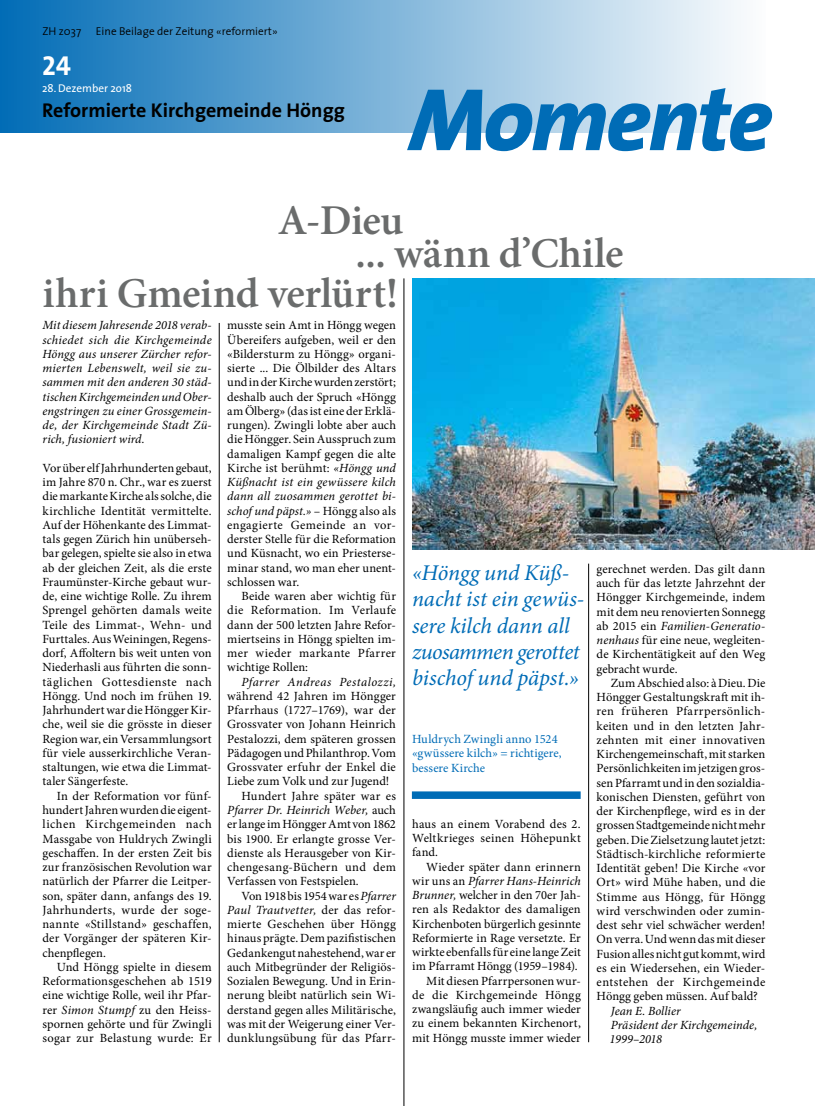
<style>
.page{position:relative;width:815px;height:1106px;background:#fff}
.page>*{position:absolute;margin:0;border:0;box-sizing:border-box;transform-origin:0 0}
.t1{font:italic 800 92px "The Sans";letter-spacing:-.03em;color:#006cb6}
.t2{font:600 42.5px/32.5px "Minion Pro";letter-spacing:-.01em;color:#6a6c6c}
.t3{font:27.5px "The Sans Bold Caps";color:#fff}
.t4{font:italic 22.5px/26.2px "Minion Pro";letter-spacing:-.01em;color:#006cb6}
.t5{font:700 20px "The Sans";color:#000}
.t6{font:12.5px/14.2px "Minion Pro";letter-spacing:.01em;color:#000;text-align:justify}
.t7{font:italic 12.5px/14.2px "Minion Pro";letter-spacing:.01em;color:#000;text-align:justify}
.t8{font:12.5px/14.2px "Minion Pro";letter-spacing:.005em;color:#006cb6}
.t9{font:12.5px "Minion Pro";letter-spacing:-.015em;color:#000}
.t10{font:12.5px "Minion Pro";letter-spacing:.03em;color:#000}
.t11{font:italic 12.5px "Minion Pro";letter-spacing:.035em;color:#000}
.t12{font:11.25px "The Sans Semi Light Plain";color:#000}
.t13{font:11.25px "The Sans";color:#fff}
.s1{font-size:89.5px}
.s2{font-style:italic}
.s3{font-style:normal}
</style>
<div class="page">
<div style="left:1px;top:0;width:765px;height:132px;background:linear-gradient(to right,#016cb6,#fdfdfe)"></div>
<hr style="left:404px;top:278px;width:1px;height:828px;background:#000">
<hr style="left:219px;top:323px;width:1px;height:719px;background:#000">
<hr style="left:588px;top:563px;width:1px;height:479px;background:#000">
<img style="left:412px;top:279px;width:403px;height:270px">
<div style="left:412px;top:791px;width:169px;height:8px;background:#006cb6"></div>
<p class="t12" style="left:42px;top:22px;width:40px">ZH z037</p>
<p class="t12" style="left:96px;top:22px;width:183px">Eine Beilage der Zeitung «reformiert»</p>
<h3 class="t3" style="left:42px;top:43px;width:30px">24</h3>
<p class="t13" style="left:42px;top:78px;width:92px">28. Dezember 2o18</p>
<h3 class="t5" style="left:42px;top:93px;width:304px">Reformierte Kirchgemeinde Höngg</h3>
<h1 class="t1" style="left:409px;top:42px;width:365px"><span class="s1">M</span>omente</h1>
<h2 class="t2" style="left:356px;top:204px;width:270px;text-indent:-78px">A-Dieu<br>... wänn d’Chile</h2>
<h2 class="t2" style="left:43px;top:276px;width:357px">ihri Gmeind verlürt!</h2>
<p class="t7" style="left:42px;top:318px;width:171px">Mit diesem Jahresende 2018 verab&shy;schiedet sich die Kirchgemeinde Höngg aus unserer Zürcher refor&shy;mierten Lebenswelt, weil sie zu&shy;sammen mit den anderen 30 städ&shy;tischen Kirchgemeinden und Ober&shy;engstringen zu einer Grossgemein&shy;de, der Kirchgemeinde Stadt Zü&shy;rich, fusioniert wird.</p>
<p class="t6" style="left:42px;top:461px;width:171px">Vor über elf Jahrhunderten gebaut, im Jahre 870 n. Chr., war es zuerst die markante Kirche als solche, die kirchliche Identität vermittelte.<br>Auf der Höhenkante des Limmat&shy;tals gegen Zürich hin unüberseh&shy;bar gelegen, spielte sie also in etwa ab der gleichen Zeit, als die erste Fraumünster-Kirche gebaut wur&shy;de, eine wichtige Rolle. Zu ihrem Sprengel gehörten damals weite Teile des Limmat-, Wehn- und Furttales. Aus Weiningen, Regens&shy;dorf, Affoltern bis weit unten von Niederhasli aus führten die sonn&shy;täglichen Gottesdienste nach Höngg. Und noch im frühen 19.<br>Jahrhundert war die Höngger Kir&shy;che, weil sie die grösste in dieser Region war, ein Versammlungsort für viele ausserkirchliche Veran&shy;staltungen, wie etwa die Limmat&shy;taler Sängerfeste.</p>
<p class="t6" style="left:43px;top:788px;width:171px;text-indent:14px">In der Reformation vor fünf&shy;hundert Jahren wurden die eigent&shy;lichen Kirchgemeinden nach Massgabe von Huldrych Zwingli geschaffen. In der ersten Zeit bis zur französischen Revolution war natürlich der Pfarrer die Leitper&shy;son, später dann, anfangs des 19.<br>Jahrhunderts, wurde der soge&shy;nannte «Stillstand» geschaffen, der Vorgänger der späteren Kir&shy;chenpflegen.</p>
<p class="t6" style="left:43px;top:959px;width:171px;text-indent:14px">Und Höngg spielte in diesem Reformationsgeschehen ab 1519 eine wichtige Rolle, weil ihr Pfar&shy;rer <span class="s2">Simon Stumpf</span> zu den Heiss&shy;spornen gehörte und für Zwingli sogar zur Belastung wurde: Er</p>
<p class="t6" style="left:227px;top:318px;width:170px">musste sein Amt in Höngg wegen Übereifers aufgeben, weil er den «Bildersturm zu Höngg» organi&shy;sierte ... Die Ölbilder des Altars und in der Kirche wurden zerstört; deshalb auch der Spruch «Höngg am Ölberg» (das ist eine der Erklä&shy;rungen). Zwingli lobte aber auch die Höngger. Sein Ausspruch zum damaligen Kampf gegen die alte Kirche ist berühmt: <span class="s2">«Höngg und Küßnacht ist ein gewüssere kilch dann all zuosammen gerottet bi&shy;schof und päpst.»</span> – Höngg also als engagierte Gemeinde an vor&shy;derster Stelle für die Reformation und Küsnacht, wo ein Priesterse&shy;minar stand, wo man eher unent&shy;schlossen war.</p>
<p class="t6" style="left:227px;top:589px;width:170px;text-indent:14px">Beide waren aber wichtig für die Reformation. Im Verlaufe dann der 500 letzten Jahre Refor&shy;miertseins in Höngg spielten im&shy;mer wieder markante Pfarrer wichtige Rollen:</p>
<p class="t11" style="left:241px;top:673px;width:156px">Pfarrer Andreas Pestalozzi,</p>
<p class="t6" style="left:227px;top:689px;width:170px">während 42 Jahren im Höngger</p>
<p class="t6" style="left:227px;top:703px;width:170px">Pfarrhaus (1727–1769), war der</p>
<p class="t6" style="left:227px;top:717px;width:170px">Grossvater von Johann Heinrich</p>
<p class="t6" style="left:227px;top:731px;width:170px">Pestalozzi, dem späteren grossen</p>
<p class="t6" style="left:227px;top:746px;width:170px">Pädagogen und Philanthrop. Vom</p>
<p class="t6" style="left:227px;top:760px;width:170px">Grossvater erfuhr der Enkel die</p>
<p class="t6" style="left:227px;top:774px;width:164px">Liebe zum Volk und zur Jugend!</p>
<p class="t6" style="left:241px;top:788px;width:156px">Hundert Jahre später war es</p>
<p class="t7" style="left:227px;top:803px;width:170px">Pfarrer Dr. Heinrich Weber, <span class="s3">auch</span></p>
<p class="t6" style="left:227px;top:817px;width:170px">er lange im Höngger Amt von 1862</p>
<p class="t6" style="left:227px;top:831px;width:170px">bis 1900. Er erlangte grosse Ver-</p>
<p class="t6" style="left:227px;top:845px;width:170px">dienste als Herausgeber von Kir-</p>
<p class="t6" style="left:227px;top:860px;width:170px">chengesang-Büchern und dem</p>
<p class="t6" style="left:227px;top:874px;width:133px">Verfassen von Festspielen.</p>
<p class="t9" style="left:241px;top:887px;width:156px">Von 1918 bis 1954 war es <span class="s2">Pfarrer</span></p>
<p class="t7" style="left:227px;top:902px;width:170px">Paul Trautvetter, <span class="s3">der das refor-</span></p>
<p class="t6" style="left:227px;top:917px;width:170px">mierte Geschehen über Höngg</p>
<p class="t6" style="left:227px;top:931px;width:170px">hinaus prägte. Dem pazifistischen</p>
<p class="t6" style="left:227px;top:945px;width:170px">Gedankengut nahestehend, war er</p>
<p class="t6" style="left:227px;top:959px;width:170px">auch Mitbegründer der Religiös-</p>
<p class="t6" style="left:227px;top:974px;width:170px">Sozialen Bewegung. Und in Erin-</p>
<p class="t6" style="left:227px;top:988px;width:170px">nerung bleibt natürlich sein Wi-</p>
<p class="t6" style="left:227px;top:1002px;width:170px">derstand gegen alles Militärische,</p>
<p class="t6" style="left:227px;top:1016px;width:170px">was mit der Weigerung einer Ver-</p>
<p class="t10" style="left:227px;top:1029px;width:170px">dunklungsübung für das Pfarr-</p>
<h3 class="t4" style="left:412px;top:559px;width:174px">«Höngg und Küß&shy;nacht ist ein gewüs&shy;sere kilch dann all zuosammen gerottet bischof und päpst.»</h3>
<p class="t8" style="left:412px;top:732px;width:151px">Huldrych Zwingli anno 1524 «gwüssere kilch» = richtigere, bessere Kirche</p>
<p class="t6" style="left:412px;top:816px;width:170px">haus an einem Vorabend des 2.<br>Weltkrieges seinen Höhepunkt fand.</p>
<p class="t6" style="left:412px;top:859px;width:170px;text-align:right">Wieder später dann erinnern wir uns an <span class="s2">Pfarrer Hans-Heinrich<br>Brunner,</span> welcher in den 70er Jah&shy;ren als Redaktor des damaligen<br>Kirchenboten bürgerlich gesinnte<br>Reformierte in Rage versetzte. Er wirkte ebenfalls für eine lange Zeit im Pfarramt Höngg (1959–1984).<br>Mit diesen Pfarrpersonen wur&shy;de die Kirchgemeinde Höngg zwangsläufig auch immer wieder zu einem bekannten Kirchenort, mit Höngg musste immer wieder</p>
<p class="t6" style="left:597px;top:561px;width:170px">gerechnet werden. Das gilt dann auch für das letzte Jahrzehnt der Höngger Kirchgemeinde, indem mit dem neu renovierten Sonnegg ab 2015 ein <span class="s2">Familien-Generatio&shy;nenhaus</span> für eine neue, wegleiten&shy;de Kirchentätigkeit auf den Weg gebracht wurde.</p>
<p class="t6" style="left:597px;top:675px;width:170px;text-indent:14px">Zum Abschied also: à Dieu. Die Höngger Gestaltungskraft mit ih&shy;ren früheren Pfarrpersönlich&shy;keiten und in den letzten Jahr&shy;zehnten mit einer innovativen Kirchengemeinschaft, mit starken Persönlichkeiten im jetzigen gros&shy;sen Pfarramt und in den sozialdia&shy;konischen Diensten, geführt von der Kirchenpflege, wird es in der grossen Stadtgemeinde nicht mehr geben. Die Zielsetzung lautet jetzt:<br>Städtisch-kirchliche reformierte Identität geben! Die Kirche «vor Ort» wird Mühe haben, und die Stimme aus Höngg, für Höngg wird verschwinden oder zumin&shy;dest sehr viel schwächer werden!<br>On verra. Und wenn das mit dieser Fusion alles nicht gut kommt, wird es ein Wiedersehen, ein Wieder&shy;entstehen der Kirchgemeinde Höngg geben müssen. Auf bald?</p>
<p class="t7" style="left:609px;top:1003px;width:149px;text-align:left">Jean E. Bollier<br>Präsident der Kirchgemeinde,<br>1999–2018</p>
</div>
